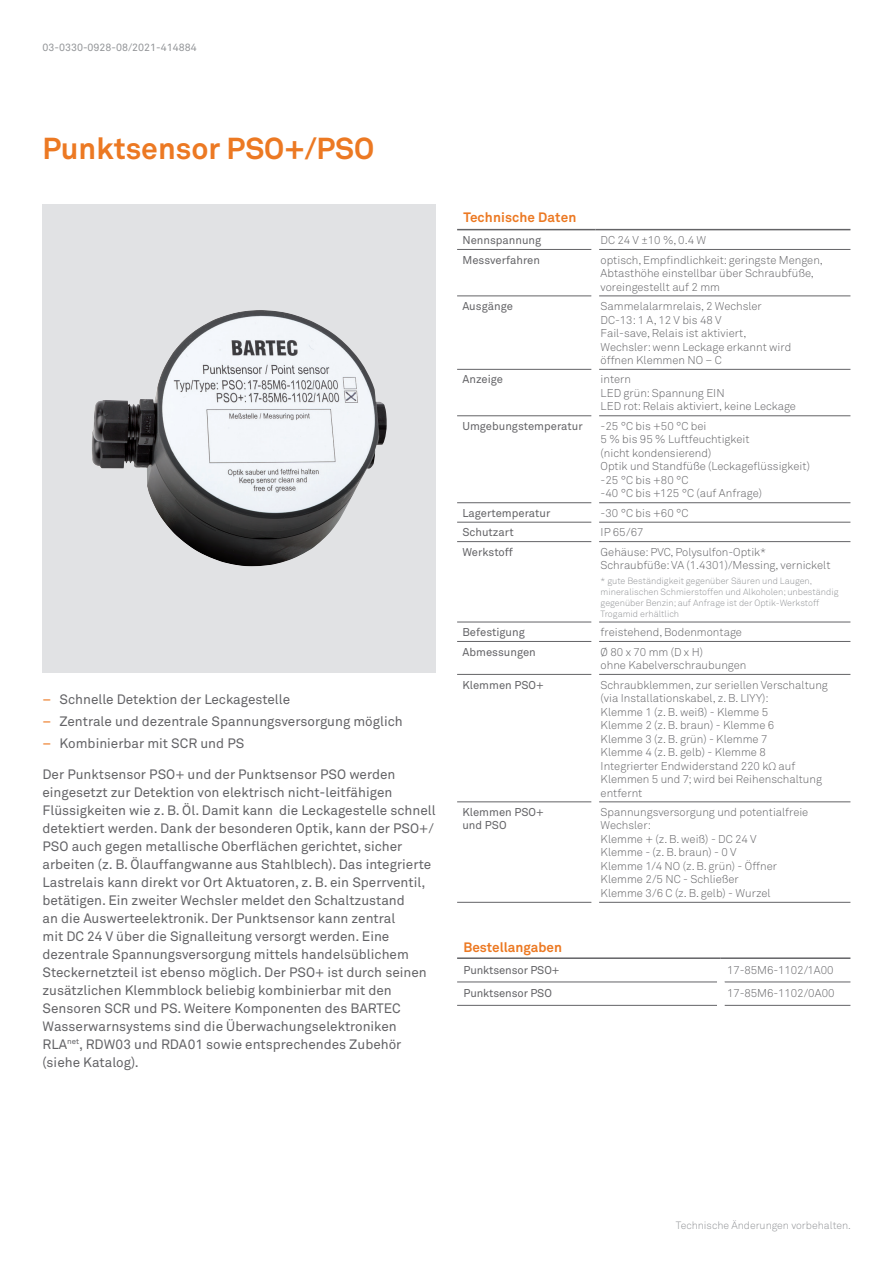
<style>
.page{position:relative;width:893px;height:1263px;background:#fff}
.page>*{position:absolute;margin:0;border:0;box-sizing:border-box;transform-origin:0 0}
.HH-003{font:700 30px "Akkurat Pro";color:#ec7923}
.Headline_4___14_18{font:13.5px/18px "Akkurat Pro";color:#636366}
.BARTEC_H3_9_5_12pt{font:700 13.5px "Akkurat Pro";letter-spacing:.01em;color:#ec7923}
.Table_Head___9_12{font:700 13.5px "Akkurat Pro";color:#ec7923}
.t1{font:300 11.25px "Akkurat Pro";color:#636366}
.Table_Copy_-_Regular{font:11.25px/13.5px "Akkurat Pro";color:#636366}
.AA_glava{font:300 10.5px "Akkurat Pro";color:#939598}
.Page_Numbers___Runni{font:10.5px "Akkurat Pro";color:#939598}
.t2{font:300 9px/10.8px "Akkurat Pro";color:#939598}
.s1{color:#ec7923}
.s2{font-family:"Myriad Pro"}
</style>
<div class="page">
<div style="left:43px;top:204px;width:393px;height:468px;background:#e1e2e4"></div>
<hr style="left:457px;top:229px;width:138px;height:1px;background:#636366">
<hr style="left:595px;top:229px;width:255px;height:1px;background:#636366">
<hr style="left:457px;top:249px;width:135px;height:1px;background:#636366">
<hr style="left:599px;top:249px;width:251px;height:1px;background:#636366">
<hr style="left:457px;top:295px;width:135px;height:1px;background:#636366">
<hr style="left:599px;top:295px;width:251px;height:1px;background:#636366">
<hr style="left:457px;top:369px;width:135px;height:1px;background:#636366">
<hr style="left:599px;top:369px;width:251px;height:1px;background:#636366">
<hr style="left:457px;top:415px;width:135px;height:1px;background:#636366">
<hr style="left:599px;top:415px;width:251px;height:1px;background:#636366">
<hr style="left:457px;top:502px;width:135px;height:1px;background:#636366">
<hr style="left:599px;top:502px;width:251px;height:1px;background:#636366">
<hr style="left:457px;top:522px;width:135px;height:1px;background:#636366">
<hr style="left:599px;top:522px;width:251px;height:1px;background:#636366">
<hr style="left:457px;top:541px;width:135px;height:1px;background:#636366">
<hr style="left:599px;top:541px;width:251px;height:1px;background:#636366">
<hr style="left:457px;top:622px;width:135px;height:1px;background:#636366">
<hr style="left:599px;top:622px;width:251px;height:1px;background:#636366">
<hr style="left:457px;top:641px;width:135px;height:1px;background:#636366">
<hr style="left:599px;top:641px;width:251px;height:1px;background:#636366">
<hr style="left:457px;top:674px;width:135px;height:1px;background:#636366">
<hr style="left:599px;top:674px;width:251px;height:1px;background:#636366">
<hr style="left:457px;top:801px;width:135px;height:1px;background:#636366">
<hr style="left:599px;top:801px;width:251px;height:1px;background:#636366">
<hr style="left:457px;top:902px;width:135px;height:1px;background:#636366">
<hr style="left:599px;top:902px;width:251px;height:1px;background:#636366">
<hr style="left:724px;top:981px;width:126px;height:1px;background:#636366">
<hr style="left:724px;top:1005px;width:126px;height:1px;background:#636366">
<hr style="left:457px;top:957px;width:264px;height:2px;background:#636366">
<hr style="left:721px;top:957px;width:129px;height:2px;background:#636366">
<hr style="left:457px;top:981px;width:260px;height:1px;background:#636366">
<hr style="left:457px;top:1005px;width:260px;height:1px;background:#636366">
<img style="left:92px;top:310px;width:295px;height:256px">
<p class="Page_Numbers___Runni" style="left:43px;top:41px;width:156px">03-0330-0928-08/2021-414884</p>
<p class="HH-003" style="left:43px;top:130px;width:333px">Punktsensor PSO+/PSO</p>
<p class="Headline_4___14_18" style="left:43px;top:690px;width:249px"><span class="s1">–</span> Schnelle Detektion der Leckagestelle</p>
<p class="Headline_4___14_18" style="left:43px;top:712px;width:362px"><span class="s1">–</span> Zentrale und dezentrale Spannungsversorgung möglich</p>
<p class="Headline_4___14_18" style="left:43px;top:734px;width:203px"><span class="s1">–</span> Kombinierbar mit SCR und PS</p>
<p class="Headline_4___14_18" style="left:43px;top:765px;width:395px">Der Punktsensor PSO+ und der Punktsensor PSO werden eingesetzt zur Detektion von elektrisch nicht-leitfähigen Flüssigkeiten wie z. B. Öl. Damit kann die Leckagestelle schnell detektiert werden. Dank der besonderen Optik, kann der PSO+/ PSO auch gegen metallische Oberflächen gerichtet, sicher arbeiten (z. B. Ölauffangwanne aus Stahlblech). Das integrierte Lastrelais kann direkt vor Ort Aktuatoren, z. B. ein Sperrventil, betätigen. Ein zweiter Wechsler meldet den Schaltzustand<br>an die Auswerteelektronik. Der Punktsensor kann zentral<br>mit DC 24 V über die Signalleitung versorgt werden. Eine dezentrale Spannungsversorgung mittels handelsüblichem Steckernetzteil ist ebenso möglich. Der PSO+ ist durch seinen zusätzlichen Klemmblock beliebig kombinierbar mit den Sensoren SCR und PS. Weitere Komponenten des BARTEC Wasserwarnsystems sind die Überwachungselektroniken RLA<sup>net</sup>, RDW03 und RDA01 sowie entsprechendes Zubehör (siehe Katalog).</p>
<p class="BARTEC_H3_9_5_12pt" style="left:463px;top:209px;width:114px">Technische Daten</p>
<p class="Table_Copy_-_Regular" style="left:462px;top:233px;width:80px">Nennspannung</p>
<p class="t1" style="left:601px;top:233px;width:107px">DC 24 V ±10 %, 0.4 W</p>
<p class="Table_Copy_-_Regular" style="left:462px;top:253px;width:79px">Messverfahren</p>
<p class="t1" style="left:601px;top:253px;width:224px">optisch, Empfindlichkeit: geringste Mengen,</p>
<p class="t1" style="left:601px;top:266px;width:215px">Abtasthöhe einstellbar über Schraubfüße,</p>
<p class="t1" style="left:601px;top:280px;width:121px">voreingestellt auf 2 mm</p>
<p class="Table_Copy_-_Regular" style="left:462px;top:299px;width:52px">Ausgänge</p>
<p class="t1" style="left:601px;top:299px;width:163px">Sammelalarmrelais, 2 Wechsler</p>
<p class="t1" style="left:601px;top:313px;width:122px">DC-13: 1 A, 12 V bis 48 V</p>
<p class="t1" style="left:601px;top:326px;width:147px">Fail-save, Relais ist aktiviert,</p>
<p class="t1" style="left:601px;top:340px;width:192px">Wechsler: wenn Leckage erkannt wird</p>
<p class="t1" style="left:601px;top:353px;width:123px">öffnen Klemmen NO – C</p>
<p class="Table_Copy_-_Regular" style="left:462px;top:373px;width:42px">Anzeige</p>
<p class="t1" style="left:601px;top:373px;width:32px">intern</p>
<p class="t1" style="left:601px;top:386px;width:125px">LED grün: Spannung EIN</p>
<p class="t1" style="left:601px;top:400px;width:197px">LED rot: Relais aktiviert, keine Leckage</p>
<p class="Table_Copy_-_Regular" style="left:462px;top:419px;width:122px">Umgebungstemperatur</p>
<p class="t1" style="left:601px;top:419px;width:107px">-25 °C bis +50 °C bei</p>
<p class="t1" style="left:601px;top:433px;width:151px">5 % bis 95 % Luftfeuchtigkeit</p>
<p class="t1" style="left:601px;top:446px;width:112px">(nicht kondensierend)</p>
<p class="t1" style="left:601px;top:460px;width:211px">Optik und Standfüße (Leckageflüssigkeit)</p>
<p class="t1" style="left:601px;top:473px;width:89px">-25 °C bis +80 °C</p>
<p class="t1" style="left:601px;top:487px;width:163px">-40 °C bis +125 °C (auf Anfrage)</p>
<p class="Table_Copy_-_Regular" style="left:462px;top:506px;width:89px">Lagertemperatur</p>
<p class="t1" style="left:601px;top:506px;width:89px">-30 °C bis +60 °C</p>
<p class="Table_Copy_-_Regular" style="left:462px;top:526px;width:53px">Schutzart</p>
<p class="t1" style="left:601px;top:526px;width:44px">IP 65/67</p>
<p class="Table_Copy_-_Regular" style="left:462px;top:545px;width:52px">Werkstoff</p>
<p class="t1" style="left:601px;top:545px;width:167px">Gehäuse: PVC, Polysulfon-Optik*</p>
<p class="t1" style="left:601px;top:559px;width:231px">Schraubfüße: VA (1.4301)/Messing, vernickelt</p>
<p class="t2" style="left:601px;top:576px;width:239px">* gute Beständigkeit gegenüber Säuren und Laugen, mineralischen Schmierstoffen und Alkoholen; unbeständig gegenüber Benzin; auf Anfrage ist der Optik-Werkstoff Trogamid erhältlich</p>
<p class="Table_Copy_-_Regular" style="left:462px;top:625px;width:64px">Befestigung</p>
<p class="t1" style="left:601px;top:625px;width:143px">freistehend, Bodenmontage</p>
<p class="Table_Copy_-_Regular" style="left:462px;top:645px;width:75px">Abmessungen</p>
<p class="t1" style="left:601px;top:645px;width:104px">Ø 80 x 70 mm (D x H)</p>
<p class="t1" style="left:601px;top:658px;width:147px">ohne Kabelverschraubungen</p>
<p class="Table_Copy_-_Regular" style="left:462px;top:678px;width:83px">Klemmen PSO+</p>
<p class="t1" style="left:601px;top:678px;width:229px">Schraubklemmen, zur seriellen Verschaltung</p>
<p class="t1" style="left:601px;top:691px;width:170px">(via Installationskabel, z. B. LIYY):</p>
<p class="t1" style="left:601px;top:705px;width:169px">Klemme 1 (z. B. weiß) - Klemme 5</p>
<p class="t1" style="left:601px;top:718px;width:175px">Klemme 2 (z. B. braun) - Klemme 6</p>
<p class="t1" style="left:601px;top:732px;width:168px">Klemme 3 (z. B. grün) - Klemme 7</p>
<p class="t1" style="left:601px;top:745px;width:167px">Klemme 4 (z. B. gelb) - Klemme 8</p>
<p class="t1" style="left:601px;top:759px;width:196px">Integrierter Endwiderstand 220 k<span class="s2">Ω</span> auf</p>
<p class="t1" style="left:601px;top:772px;width:223px">Klemmen 5 und 7; wird bei Reihenschaltung</p>
<p class="t1" style="left:601px;top:786px;width:43px">entfernt</p>
<p class="Table_Copy_-_Regular" style="left:462px;top:805px;width:83px">Klemmen PSO+ und PSO</p>
<p class="t1" style="left:601px;top:805px;width:209px">Spannungsversorgung und potentialfreie</p>
<p class="t1" style="left:601px;top:819px;width:52px">Wechsler:</p>
<p class="t1" style="left:601px;top:832px;width:158px">Klemme + (z. B. weiß) - DC 24 V</p>
<p class="t1" style="left:601px;top:846px;width:138px">Klemme - (z. B. braun) - 0 V</p>
<p class="t1" style="left:601px;top:859px;width:178px">Klemme 1/4 NO (z. B. grün) - Öffner</p>
<p class="t1" style="left:601px;top:873px;width:140px">Klemme 2/5 NC - Schließer</p>
<p class="t1" style="left:601px;top:886px;width:172px">Klemme 3/6 C (z. B. gelb) - Wurzel</p>
<p class="Table_Head___9_12" style="left:463px;top:939px;width:100px">Bestellangaben</p>
<p class="Table_Copy_-_Regular" style="left:463px;top:963px;width:97px">Punktsensor PSO+</p>
<p class="t1" style="left:727px;top:963px;width:108px">17-85M6-1102/1A00</p>
<p class="Table_Copy_-_Regular" style="left:463px;top:986px;width:90px">Punktsensor PSO</p>
<p class="t1" style="left:727px;top:986px;width:109px">17-85M6-1102/0A00</p>
<p class="AA_glava" style="left:676px;top:1219px;width:177px">Technische Änderungen vorbehalten.</p>
</div>
